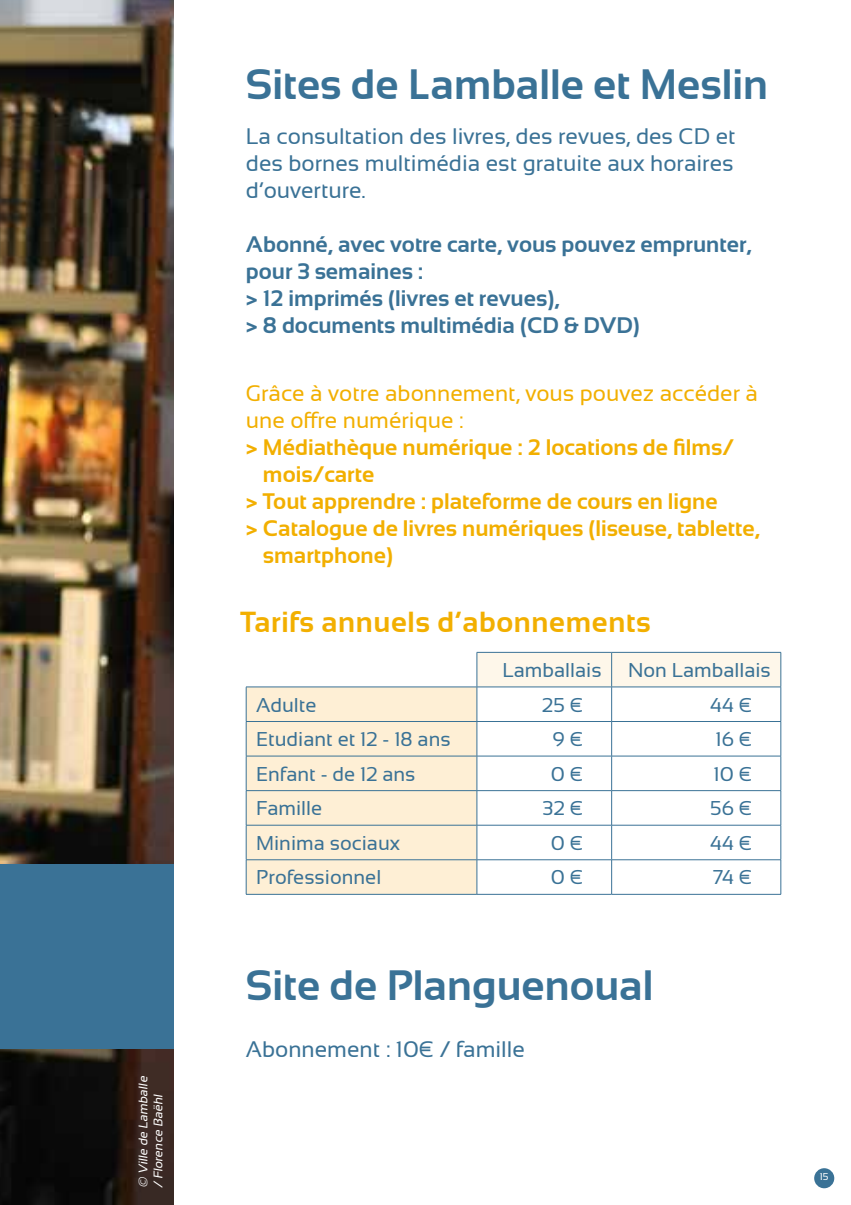
<style>
.page{position:relative;width:851px;height:1205px;background:#fff}
.page>*{position:absolute;margin:0;border:0;box-sizing:border-box;transform-origin:0 0}
.t1{font:700 42.5px "Sansation";color:#3a7296}
.t2{font:700 29px "Sansation";letter-spacing:.02em;color:#f2af00}
.t3{font:700 22.5px "Sansation";color:#f2af00}
.t4{font:22.5px/27px "Sansation";color:#3a7296;text-align:justify}
.t5{font:700 22.5px/27px "Sansation";color:#3a7296}
.t6{font:22.5px/27px "Sansation";color:#f2af00}
.t7{font:20px "Sansation";color:#3a7296}
.t8{font:italic 12.5px/15px "Sansation";color:#fff}
.t9{font:10px "Sansation";color:#fff}
</style>
<div class="page">
<img style="left:0;top:0;width:174px;height:1205px">
<div style="left:0;top:865px;width:174px;height:184px;background:#3a7296"></div>
<div style="left:477px;top:653px;width:303px;height:33px;background:#fef7ea"></div>
<div style="left:247px;top:687px;width:229px;height:207px;background:#feefd5"></div>
<hr style="left:476px;top:652px;width:135px;height:1px;background:#3a7296">
<hr style="left:476px;top:652px;width:1px;height:35px;background:#3a7296">
<hr style="left:611px;top:652px;width:170px;height:1px;background:#3a7296">
<hr style="left:611px;top:652px;width:1px;height:35px;background:#3a7296">
<hr style="left:780px;top:652px;width:1px;height:35px;background:#3a7296">
<hr style="left:246px;top:686px;width:231px;height:1px;background:#3a7296">
<hr style="left:246px;top:687px;width:1px;height:34px;background:#3a7296">
<hr style="left:477px;top:686px;width:134px;height:1px;background:#3a7296">
<hr style="left:476px;top:687px;width:1px;height:34px;background:#3a7296">
<hr style="left:611px;top:686px;width:170px;height:1px;background:#3a7296">
<hr style="left:611px;top:687px;width:1px;height:34px;background:#3a7296">
<hr style="left:780px;top:687px;width:1px;height:34px;background:#3a7296">
<hr style="left:246px;top:721px;width:231px;height:1px;background:#3a7296">
<hr style="left:246px;top:722px;width:1px;height:34px;background:#3a7296">
<hr style="left:477px;top:721px;width:134px;height:1px;background:#3a7296">
<hr style="left:476px;top:722px;width:1px;height:34px;background:#3a7296">
<hr style="left:611px;top:721px;width:170px;height:1px;background:#3a7296">
<hr style="left:611px;top:722px;width:1px;height:34px;background:#3a7296">
<hr style="left:780px;top:722px;width:1px;height:34px;background:#3a7296">
<hr style="left:246px;top:755px;width:231px;height:1px;background:#3a7296">
<hr style="left:246px;top:756px;width:1px;height:34px;background:#3a7296">
<hr style="left:477px;top:755px;width:134px;height:1px;background:#3a7296">
<hr style="left:476px;top:756px;width:1px;height:34px;background:#3a7296">
<hr style="left:611px;top:755px;width:170px;height:1px;background:#3a7296">
<hr style="left:611px;top:756px;width:1px;height:34px;background:#3a7296">
<hr style="left:780px;top:756px;width:1px;height:34px;background:#3a7296">
<hr style="left:246px;top:790px;width:231px;height:1px;background:#3a7296">
<hr style="left:246px;top:791px;width:1px;height:34px;background:#3a7296">
<hr style="left:477px;top:790px;width:134px;height:1px;background:#3a7296">
<hr style="left:476px;top:791px;width:1px;height:34px;background:#3a7296">
<hr style="left:611px;top:790px;width:170px;height:1px;background:#3a7296">
<hr style="left:611px;top:791px;width:1px;height:34px;background:#3a7296">
<hr style="left:780px;top:791px;width:1px;height:34px;background:#3a7296">
<hr style="left:246px;top:825px;width:231px;height:1px;background:#3a7296">
<hr style="left:246px;top:825px;width:1px;height:34px;background:#3a7296">
<hr style="left:477px;top:825px;width:134px;height:1px;background:#3a7296">
<hr style="left:476px;top:825px;width:1px;height:34px;background:#3a7296">
<hr style="left:611px;top:825px;width:170px;height:1px;background:#3a7296">
<hr style="left:611px;top:825px;width:1px;height:34px;background:#3a7296">
<hr style="left:780px;top:825px;width:1px;height:34px;background:#3a7296">
<hr style="left:246px;top:859px;width:231px;height:1px;background:#3a7296">
<hr style="left:246px;top:860px;width:1px;height:34px;background:#3a7296">
<hr style="left:477px;top:859px;width:134px;height:1px;background:#3a7296">
<hr style="left:476px;top:860px;width:1px;height:34px;background:#3a7296">
<hr style="left:611px;top:859px;width:170px;height:1px;background:#3a7296">
<hr style="left:611px;top:860px;width:1px;height:34px;background:#3a7296">
<hr style="left:780px;top:860px;width:1px;height:34px;background:#3a7296">
<hr style="left:246px;top:894px;width:231px;height:1px;background:#3a7296">
<hr style="left:477px;top:894px;width:134px;height:1px;background:#3a7296">
<hr style="left:611px;top:894px;width:170px;height:1px;background:#3a7296">
<div style="left:814px;top:1168px;width:20px;height:20px;background:#3a7296;border-radius:50%"></div>
<p class="t8" style="left:135px;top:1188px;width:116px;rotate:-90deg">© Ville de Lamballe / Florence Baëhl</p>
<h1 class="t1" style="left:246px;top:61px;width:523px">Sites de Lamballe et Meslin</h1>
<p class="t4" style="left:246px;top:123px;width:491px">La consultation des livres, des revues, des CD et des bornes multimédia est gratuite aux horaires d’ouverture.</p>
<p class="t5" style="left:246px;top:231px;width:507px">Abonné, avec votre carte, vous pouvez emprunter, pour 3 semaines :<br>&gt; 12 imprimés (livres et revues),<br>&gt; 8 documents multimédia (CD &amp; DVD)</p>
<p class="t6" style="left:246px;top:380px;width:513px">Grâce à votre abonnement, vous pouvez accéder à une offre numérique :</p>
<p class="t3" style="left:246px;top:435px;width:489px">&gt; Médiathèque numérique : 2 locations de films/</p>
<p class="t3" style="left:263px;top:462px;width:113px">mois/carte</p>
<p class="t3" style="left:246px;top:489px;width:473px">&gt; Tout apprendre : plateforme de cours en ligne</p>
<p class="t3" style="left:246px;top:516px;width:515px">&gt; Catalogue de livres numériques (liseuse, tablette,</p>
<p class="t3" style="left:263px;top:543px;width:132px">smartphone)</p>
<p class="t2" style="left:240px;top:605px;width:411px">Tarifs annuels d’abonnements</p>
<p class="t7" style="left:502px;top:659px;width:100px">Lamballais</p>
<p class="t7" style="left:628px;top:659px;width:144px">Non Lamballais</p>
<p class="t7" style="left:256px;top:693px;width:62px">Adulte</p>
<p class="t7" style="left:542px;top:693px;width:43px">25 €</p>
<p class="t7" style="left:710px;top:693px;width:44px">44 €</p>
<p class="t7" style="left:256px;top:728px;width:196px">Etudiant et 12 - 18 ans</p>
<p class="t7" style="left:552px;top:728px;width:32px">9 €</p>
<p class="t7" style="left:715px;top:728px;width:39px">16 €</p>
<p class="t7" style="left:256px;top:762px;width:161px">Enfant - de 12 ans</p>
<p class="t7" style="left:550px;top:762px;width:34px">0 €</p>
<p class="t7" style="left:713px;top:762px;width:40px">10 €</p>
<p class="t7" style="left:256px;top:797px;width:68px">Famille</p>
<p class="t7" style="left:542px;top:797px;width:42px">32 €</p>
<p class="t7" style="left:710px;top:797px;width:44px">56 €</p>
<p class="t7" style="left:256px;top:831px;width:145px">Minima sociaux</p>
<p class="t7" style="left:550px;top:831px;width:34px">0 €</p>
<p class="t7" style="left:710px;top:831px;width:44px">44 €</p>
<p class="t7" style="left:256px;top:866px;width:127px">Professionnel</p>
<p class="t7" style="left:550px;top:866px;width:34px">0 €</p>
<p class="t7" style="left:712px;top:866px;width:41px">74 €</p>
<h1 class="t1" style="left:246px;top:962px;width:409px">Site de Planguenoual</h1>
<p class="t4" style="left:246px;top:1036px;width:280px">Abonnement : 10€ / famille</p>
<p class="t9" style="left:819px;top:1171px;width:10px">15</p>
</div>
